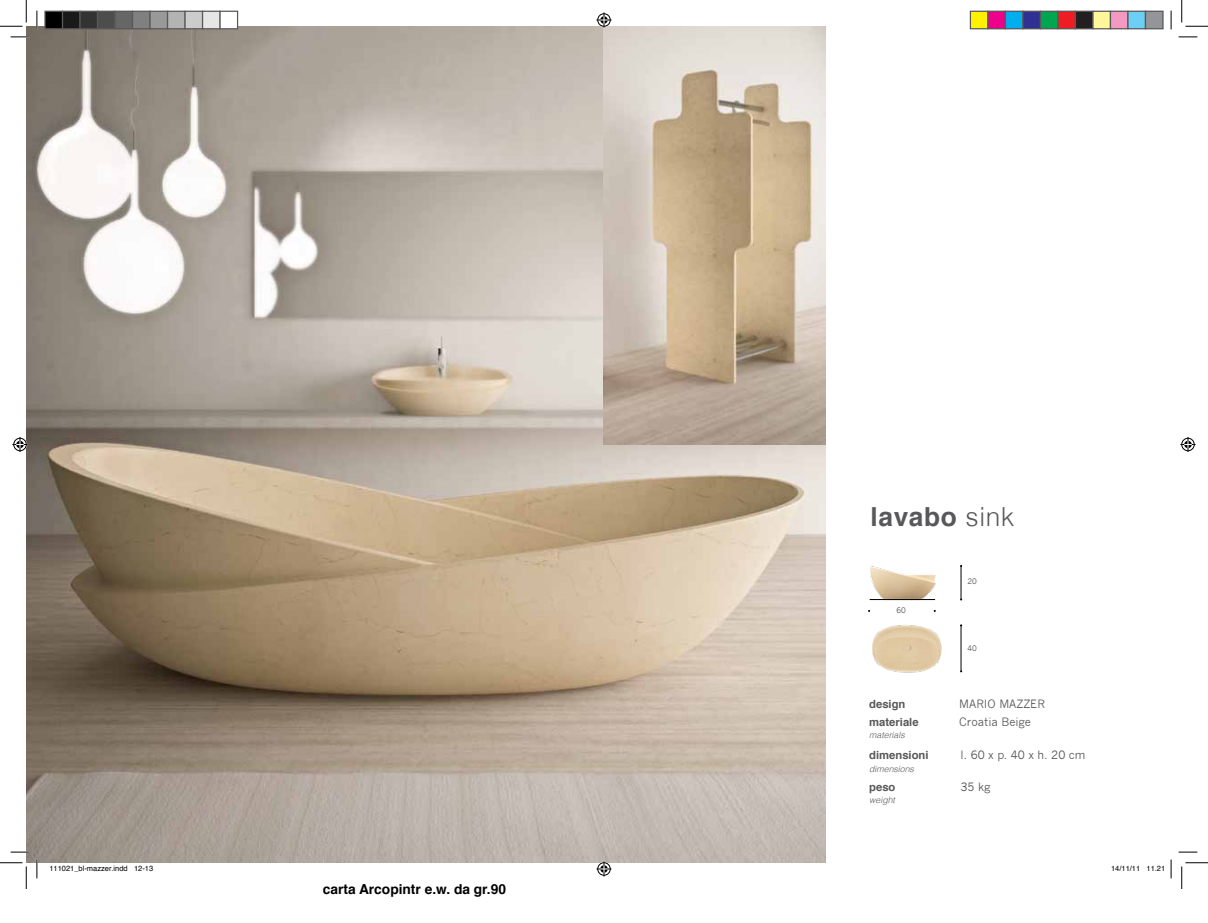
<style>
.page{position:relative;width:1208px;height:923px;background:#fff}
.page>*{position:absolute;margin:0;border:0;box-sizing:border-box;transform-origin:0 0}
.t1{font:700 26.25px "Helvetica";letter-spacing:.025em;color:#58585a}
.t2{font:700 13.75px "Helvetica";color:#000}
.t3{font:11.25px "News Gothic";color:#58585a}
.t4{font:700 11.25px "Helvetica";color:#58585a}
.t5{font:italic 300 8.75px "Helvetica";color:#58585a}
.t6{font:7.5px "Helvetica";color:#000}
.t7{font:7.5px "News Gothic";color:#58585a}
.s1{font-weight:300}
</style>
<div class="page">
<img style="left:27px;top:27px;width:799px;height:835px">
<img style="left:870px;top:566px;width:66px;height:35px">
<img style="left:872px;top:625px;width:70px;height:48px">
<img style="left:604px;top:26px;width:222px;height:418px">
<hr style="left:869px;top:599px;width:66px;height:1px;background:#000">
<hr style="left:961px;top:625px;width:1px;height:46px;background:#000">
<hr style="left:961px;top:566px;width:1px;height:33px;background:#000">
<svg style="left:11px;top:36px;width:18px;height:2px"></svg>
<svg style="left:1178px;top:36px;width:19px;height:2px"></svg>
<svg style="left:11px;top:851px;width:18px;height:2px"></svg>
<svg style="left:1178px;top:851px;width:19px;height:2px"></svg>
<svg style="left:36px;top:11px;width:2px;height:18px"></svg>
<svg style="left:36px;top:859px;width:2px;height:19px"></svg>
<svg style="left:1170px;top:11px;width:2px;height:18px"></svg>
<svg style="left:1170px;top:859px;width:2px;height:19px"></svg>
<svg style="left:0;top:0;width:27px;height:27px"></svg>
<svg style="left:0;top:862px;width:27px;height:27px"></svg>
<svg style="left:1181px;top:0;width:27px;height:27px"></svg>
<svg style="left:1181px;top:862px;width:27px;height:27px"></svg>
<svg style="left:596px;top:13px;width:15px;height:15px"></svg>
<svg style="left:596px;top:861px;width:15px;height:15px"></svg>
<svg style="left:13px;top:437px;width:15px;height:15px"></svg>
<svg style="left:1180px;top:437px;width:15px;height:15px"></svg>
<div style="left:45px;top:11px;width:18px;height:18px;background:#000"></div>
<div style="left:44px;top:11px;width:19px;height:18px;border:1px solid #595959"></div>
<div style="left:63px;top:11px;width:17px;height:18px;background:#1a1a1a"></div>
<div style="left:62px;top:11px;width:19px;height:18px;border:1px solid #595959"></div>
<div style="left:80px;top:11px;width:18px;height:18px;background:#333"></div>
<div style="left:79px;top:11px;width:19px;height:18px;border:1px solid #595959"></div>
<div style="left:98px;top:11px;width:17px;height:18px;background:#4d4d4d"></div>
<div style="left:97px;top:11px;width:19px;height:18px;border:1px solid #595959"></div>
<div style="left:115px;top:11px;width:18px;height:18px;background:#666"></div>
<div style="left:114px;top:11px;width:19px;height:18px;border:1px solid #595959"></div>
<div style="left:133px;top:11px;width:17px;height:18px;background:#808080"></div>
<div style="left:132px;top:11px;width:19px;height:18px;border:1px solid #595959"></div>
<div style="left:150px;top:11px;width:18px;height:18px;background:#999"></div>
<div style="left:149px;top:11px;width:19px;height:18px;border:1px solid #595959"></div>
<div style="left:168px;top:11px;width:17px;height:18px;background:#b3b3b3"></div>
<div style="left:167px;top:11px;width:19px;height:18px;border:1px solid #595959"></div>
<div style="left:185px;top:11px;width:18px;height:18px;background:#ccc"></div>
<div style="left:184px;top:11px;width:19px;height:18px;border:1px solid #595959"></div>
<div style="left:203px;top:11px;width:17px;height:18px;background:#e6e6e6"></div>
<div style="left:202px;top:11px;width:19px;height:18px;border:1px solid #595959"></div>
<div style="left:219px;top:11px;width:19px;height:18px;border:1px solid #595959"></div>
<div style="left:970px;top:11px;width:18px;height:18px;background:#fff101"></div>
<div style="left:969px;top:11px;width:19px;height:18px;border:1px solid #595959"></div>
<div style="left:988px;top:11px;width:17px;height:18px;background:#ed028c"></div>
<div style="left:987px;top:11px;width:19px;height:18px;border:1px solid #595959"></div>
<div style="left:1005px;top:11px;width:18px;height:18px;background:#00aeef"></div>
<div style="left:1004px;top:11px;width:19px;height:18px;border:1px solid #595959"></div>
<div style="left:1023px;top:11px;width:17px;height:18px;background:#2e3092"></div>
<div style="left:1022px;top:11px;width:19px;height:18px;border:1px solid #595959"></div>
<div style="left:1040px;top:11px;width:18px;height:18px;background:#00a54f"></div>
<div style="left:1039px;top:11px;width:19px;height:18px;border:1px solid #595959"></div>
<div style="left:1058px;top:11px;width:17px;height:18px;background:#ee1d23"></div>
<div style="left:1057px;top:11px;width:19px;height:18px;border:1px solid #595959"></div>
<div style="left:1075px;top:11px;width:18px;height:18px;background:#231f20"></div>
<div style="left:1074px;top:11px;width:19px;height:18px;border:1px solid #595959"></div>
<div style="left:1093px;top:11px;width:17px;height:18px;background:#fff79a"></div>
<div style="left:1092px;top:11px;width:19px;height:18px;border:1px solid #595959"></div>
<div style="left:1110px;top:11px;width:18px;height:18px;background:#f499c2"></div>
<div style="left:1109px;top:11px;width:19px;height:18px;border:1px solid #595959"></div>
<div style="left:1128px;top:11px;width:17px;height:18px;background:#6bcff6"></div>
<div style="left:1127px;top:11px;width:19px;height:18px;border:1px solid #595959"></div>
<div style="left:1145px;top:11px;width:18px;height:18px;background:#939598"></div>
<div style="left:1144px;top:11px;width:19px;height:18px;border:1px solid #595959"></div>
<h1 class="t1" style="left:870px;top:496px;width:145px">lavabo <span class="s1">sink</span></h1>
<p class="t7" style="left:896px;top:606px;width:11px">60</p>
<p class="t7" style="left:967px;top:577px;width:11px">20</p>
<p class="t7" style="left:967px;top:644px;width:11px">40</p>
<p class="t4" style="left:869px;top:695px;width:38px">design</p>
<p class="t3" style="left:959px;top:697px;width:87px">MARIO MAZZER</p>
<p class="t4" style="left:869px;top:712px;width:51px">materiale</p>
<p class="t3" style="left:959px;top:715px;width:73px">Croatia Beige</p>
<p class="t5" style="left:869px;top:729px;width:37px">materials</p>
<p class="t4" style="left:869px;top:746px;width:61px">dimensioni</p>
<p class="t5" style="left:869px;top:763px;width:46px">dimensions</p>
<p class="t4" style="left:869px;top:777px;width:28px">peso</p>
<p class="t5" style="left:869px;top:794px;width:27px">weight</p>
<p class="t3" style="left:960px;top:749px;width:126px">l. 60 x p. 40 x h. 20 cm</p>
<p class="t3" style="left:960px;top:780px;width:32px">35 kg</p>
<p class="t6" style="left:49px;top:862px;width:105px">111021_bl-mazzer.indd 12-13</p>
<p class="t6" style="left:1111px;top:862px;width:56px">14/11/11 11.21</p>
<p class="t2" style="left:323px;top:878px;width:185px">carta Arcopintr e.w. da gr.90</p>
</div>
